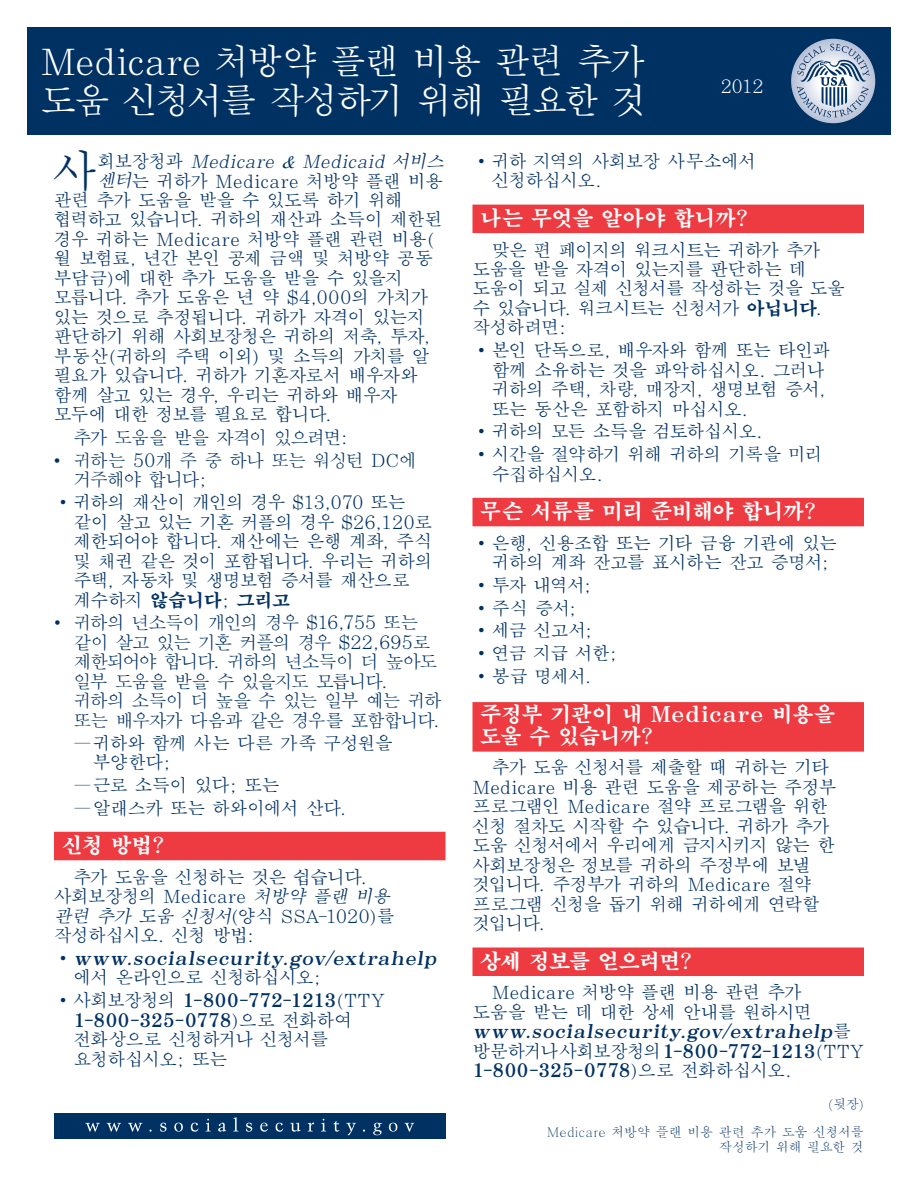
<style>
.page{position:relative;width:918px;height:1188px;background:#fff}
.page>*{position:absolute;margin:0;border:0;box-sizing:border-box;transform-origin:0 0}
.Intro_Paragraph{font:500 44.85px "SM Myungjo Std";color:#003163}
.Pub_Title{font:500 36px/39px "SM Myungjo Std";letter-spacing:-.065em;color:#fff}
.H1-1{font:700 21px "SM Myungjo Std";letter-spacing:-.015em;color:#fff}
.H1-2{font:700 21px/22.5px "SM Myungjo Std";letter-spacing:-.02em;color:#fff}
.H1-1-2{font:700 21px "SM Myungjo Std";letter-spacing:-.035em;color:#fff}
.Paragraph{font:500 18px/19.5px "SM Myungjo Std";letter-spacing:-.05em;color:#003163}
.Intro_Paragraph-2{font:500 18px "SM Myungjo Std";letter-spacing:-.05em;color:#003163}
.Paragraph-2{font:18px/19.5px "Batang";letter-spacing:-.075em;color:#003163}
.t1{font:700 18px/19.5px "SM Myungjo Std";color:#003163}
.Intro_Paragraph-3{font:500 18px "SM Myungjo Std";letter-spacing:-.03em;color:#003163}
.Intro_Paragraph-4{font:italic 500 18px "SM Myungjo Std";color:#003163}
.Intro_Paragraph-5{font:500 18px "SM Myungjo Std";letter-spacing:-.02em;color:#003163}
.Title_Date{font:500 18px "SM Myungjo Std";color:#fff}
.t2{font:300 13.5px/28.7px "SM Myungjo Std";letter-spacing:-.03em;color:#003163;text-align:right}
.t3{font:300 13.5px "SM Myungjo Std";letter-spacing:-.055em;color:#003163}
.s1{font-style:normal}
.s2{font-family:"Times";font-weight:400}
.s3{font-style:italic}
.s4{font-family:"SM Myungjo Std";font-weight:500}
.s5{font-weight:700}
.s6{font-weight:500}
</style>
<div class="page">
<div style="left:54px;top:1114px;width:392px;height:25px;background:#003163"></div>
<svg style="left:85px;top:1117px;width:329px;height:19px"></svg>
<div style="left:27px;top:27px;width:864px;height:108px;background:#003163"></div>
<div style="left:54px;top:832px;width:392px;height:28px;background:#ee3a41"></div>
<svg style="left:790px;top:38px;width:86px;height:86px"></svg>
<svg style="left:797px;top:44px;width:73px;height:74px;background:#9eafc5"></svg>
<div style="left:472px;top:205px;width:392px;height:28px;background:#ee3a41"></div>
<div style="left:472px;top:498px;width:392px;height:28px;background:#ee3a41"></div>
<div style="left:472px;top:702px;width:392px;height:50px;background:#ee3a41"></div>
<div style="left:472px;top:948px;width:392px;height:28px;background:#ee3a41"></div>
<p class="Pub_Title" style="left:40px;top:43px;width:609px">Medicare 처방약 플랜 비용 관련 추가 도움 신청서를 작성하기 위해 필요한 것</p>
<p class="Title_Date" style="left:720px;top:76px;width:45px">2012</p>
<p class="Intro_Paragraph" style="left:53px;top:145px;width:46px">사</p>
<p class="Intro_Paragraph-4" style="left:97px;top:151px;width:352px"><span class="s1">회 보 장 청 과</span> Medicare <span class="s2">&amp;</span> Medicaid 서비스</p>
<p class="Intro_Paragraph-3" style="left:97px;top:171px;width:347px"><span class="s3">센터</span>는 귀하가 Medicare 처방약 플랜 비용</p>
<p class="Intro_Paragraph-2" style="left:54px;top:190px;width:351px">관련 추가 도움을 받을 수 있도록 하기 위해</p>
<p class="Intro_Paragraph-2" style="left:54px;top:210px;width:390px">협력하고 있습니다. 귀하의 재산과 소득이 제한된</p>
<p class="Intro_Paragraph-5" style="left:54px;top:229px;width:383px">경우 귀하는 Medicare 처방약 플랜 관련 비용(</p>
<p class="Intro_Paragraph-2" style="left:54px;top:249px;width:381px">월 보험료, 년간 본인 공제 금액 및 처방약 공동</p>
<p class="Intro_Paragraph-2" style="left:54px;top:268px;width:351px">부담금)에 대한 추가 도움을 받을 수 있을지</p>
<p class="Intro_Paragraph-2" style="left:54px;top:288px;width:376px">모릅니다. 추가 도움은 년 약 $4,000의 가치가</p>
<p class="Intro_Paragraph-2" style="left:54px;top:307px;width:373px">있는 것으로 추정됩니다. 귀하가 자격이 있는지</p>
<p class="Intro_Paragraph-2" style="left:54px;top:327px;width:378px">판단하기 위해 사회보장청은 귀하의 저축, 투자,</p>
<p class="Intro_Paragraph-3" style="left:54px;top:346px;width:377px">부동산(귀하의 주택 이외) 및 소득의 가치를 알</p>
<p class="Intro_Paragraph-2" style="left:54px;top:366px;width:366px">필요가 있습니다. 귀하가 기혼자로서 배우자와</p>
<p class="Intro_Paragraph-2" style="left:54px;top:385px;width:345px">함께 살고 있는 경우, 우리는 귀하와 배우자</p>
<p class="Intro_Paragraph-2" style="left:54px;top:405px;width:280px">모두에 대한 정보를 필요로 합니다.</p>
<p class="Paragraph-2" style="left:73px;top:428px;width:277px">추가 도움을 받을 자격이 있으려면<span class="s4">:</span></p>
<p class="Paragraph-2" style="left:73px;top:451px;width:345px;text-indent:-19px">• 귀하는 <span class="s4">50</span>개 주 중 하나 또는 워싱턴 <span class="s4">DC</span>에 거주해야 합니다<span class="s4">;</span></p>
<p class="Paragraph" style="left:73px;top:493px;width:361px;text-indent:-19px">•귀하의 재산이 개인의 경우 $13,070 또는 같이 살고 있는 기혼 커플의 경우 $26,120로 제한되어야 합니다. 재산에는 은행 계좌, 주식 및 채권 같은 것이 포함됩니다. 우리는 귀하의 주택, 자동차 및 생명보험 증서를 재산으로 계수하지 <span class="s5">않습니다</span>; <span class="s5">그리고</span></p>
<p class="Paragraph-2" style="left:73px;top:613px;width:370px;text-indent:-19px">• 귀하의 년소득이 개인의 경우 <span class="s4">$16,755</span> 또는 같이 살고 있는 기혼 커플의 경우 <span class="s4">$22,695</span>로 제한되어야 합니다<span class="s4">.</span> 귀하의 년소득이 더 높아도 일부 도움을 받을 수 있을지도 모릅니다<span class="s4">. </span>귀하의 소득이 더 높을 수 있는 일부 예는 귀하 또는 배우자가 다음과 같은 경우를 포함합니다<span class="s4">.</span></p>
<p class="Paragraph" style="left:93px;top:734px;width:301px;text-indent:-19px">—귀하와 함께 사는 다른 가족 구성원을 부양한다;</p>
<p class="Paragraph" style="left:73px;top:776px;width:208px">—근로 소득이 있다; 또는</p>
<p class="Paragraph" style="left:73px;top:799px;width:275px">—알래스카 또는 하와이에서 산다.</p>
<h1 class="H1-1" style="left:62px;top:834px;width:105px">신청 방법?</h1>
<p class="Paragraph" style="left:54px;top:868px;width:342px;text-indent:19px">추가 도움을 신청하는 것은 쉽습니다. 사회보장청의 Medicare <span class="s3">처방약 플랜 비용 관련 추가 도움 신청서</span>(양식 SSA-1020)를 작성하십시오. 신청 방법:</p>
<p class="t1" style="left:73px;top:949px;width:368px;text-indent:-19px"><span class="s6">•</span> www.socialsecurity.gov/extrahelp <span class="s6">에서 온라인으로 신청하십시오;</span></p>
<p class="Paragraph" style="left:73px;top:991px;width:313px;text-indent:-19px">•사회보장청의 <span class="s5">1-800-772-1213</span>(TTY<br><span class="s5">1-800-325-0778</span>)으로 전화하여 전화상으로 신청하거나 신청서를 요청하십시오; 또는</p>
<p class="Paragraph" style="left:492px;top:152px;width:266px;text-indent:-19px">•귀하 지역의 사회보장 사무소에서 신청하십시오.</p>
<h1 class="H1-1" style="left:480px;top:207px;width:270px">나는 무엇을 알아야 합니까?</h1>
<p class="Paragraph" style="left:472px;top:241px;width:374px;text-indent:19px">맞은 편 페이지의 워크시트는 귀하가 추가 도움을 받을 자격이 있는지를 판단하는 데 도움이 되고 실제 신청서를 작성하는 것을 도울 수 있습니다. 워크시트는 신청서가 <span class="s5">아닙니다</span>. 작성하려면:</p>
<p class="Paragraph" style="left:492px;top:341px;width:340px;text-indent:-19px">•본인 단독으로, 배우자와 함께 또는 타인과 함께 소유하는 것을 파악하십시오. 그러나 귀하의 주택, 차량, 매장지, 생명보험 증서, 또는 동산은 포함하지 마십시오.</p>
<p class="Paragraph" style="left:472px;top:423px;width:292px">•귀하의 모든 소득을 검토하십시오.</p>
<p class="Paragraph" style="left:492px;top:445px;width:332px;text-indent:-19px">•시간을 절약하기 위해 귀하의 기록을 미리 수집하십시오.</p>
<h1 class="H1-1" style="left:480px;top:500px;width:338px">무슨 서류를 미리 준비해야 합니까?</h1>
<p class="Paragraph" style="left:492px;top:534px;width:347px;text-indent:-19px">•은행, 신용조합 또는 기타 금융 기관에 있는 귀하의 계좌 잔고를 표시하는 잔고 증명서;</p>
<p class="Paragraph" style="left:472px;top:576px;width:121px">•투자 내역서;</p>
<p class="Paragraph" style="left:472px;top:599px;width:106px">•주식 증서;</p>
<p class="Paragraph" style="left:472px;top:621px;width:122px">•세금 신고서;</p>
<p class="Paragraph" style="left:472px;top:644px;width:147px">•연금 지급 서한;</p>
<p class="Paragraph" style="left:472px;top:667px;width:121px">•봉급 명세서.</p>
<h1 class="H1-2" style="left:480px;top:703px;width:357px">주정부 기관이 내 Medicare 비용을 도울 수 있습니까?</h1>
<p class="Paragraph" style="left:472px;top:758px;width:366px;text-indent:19px">추가 도움 신청서를 제출할 때 귀하는 기타<br>Medicare 비용 관련 도움을 제공하는 주정부 프로그램인 Medicare 절약 프로그램을 위한 신청 절차도 시작할 수 있습니다. 귀하가 추가 도움 신청서에서 우리에게 금지시키지 않는 한 사회보장청은 정보를 귀하의 주정부에 보낼 것입니다. 주정부가 귀하의 Medicare 절약 프로그램 신청을 돕기 위해 귀하에게 연락할 것입니다.</p>
<h1 class="H1-1-2" style="left:480px;top:950px;width:215px">상세 정보를 얻으려면?</h1>
<p class="Paragraph" style="left:472px;top:983px;width:393px;text-indent:19px">Medicare 처방약 플랜 비용 관련 추가<br>도움을 받는 데 대한 상세 안내를 원하시면 <span class="s5">www.socialsecurity.gov/extrahelp</span>를 방문하거나 사회보장청의 <span class="s5">1-800-772-1213</span>(TTY<br><span class="s5">1-800-325-0778</span>)으로 전화하십시오.</p>
<p class="t2" style="left:547px;top:1090px;width:320px">(뒷장)<br>Medicare 처방약 플랜 비용 관련 추가 도움 신청서를</p>
<p class="t3" style="left:719px;top:1140px;width:147px">작성하기 위해 필요한 것</p>
</div>
